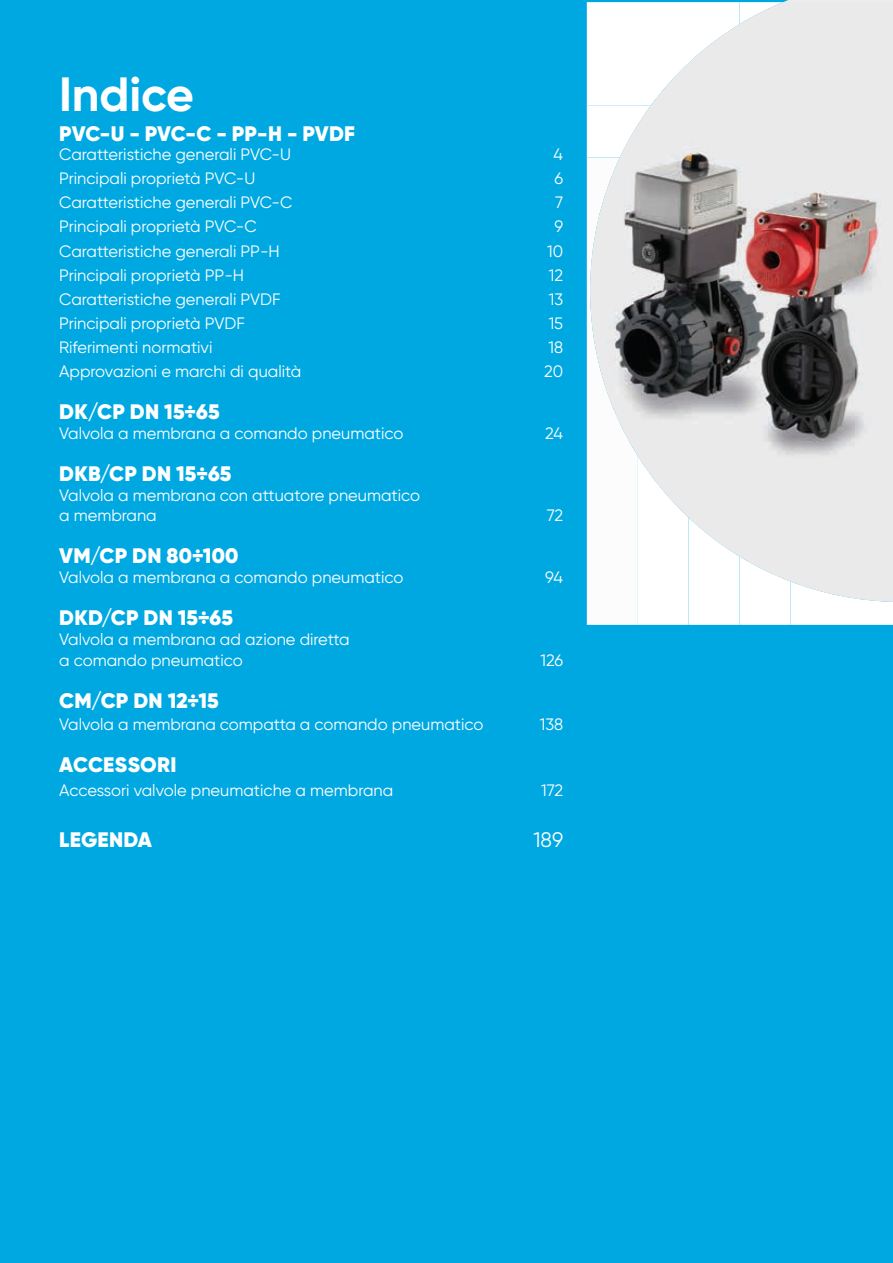
<style>
.page{position:relative;width:893px;height:1263px;background:#00a8e2}
.page>*{position:absolute;margin:0;border:0;box-sizing:border-box;transform-origin:0 0}
.t1{font:700 48px "Gilroy";color:#fff}
.t2{font:900 21px "Gilroy";letter-spacing:.01em;color:#fff}
.t3{font:21px "Gilroy";color:#fff}
.t4{font:16.5px/19.8px "Gilroy";color:#fff}
</style>
<div class="page">
<div style="left:587px;top:2px;width:104px;height:103px;background:#fff"></div>
<img style="left:587px;top:105px;width:53px;height:52px">
<div style="left:587px;top:157px;width:50px;height:468px;background:#fcfcfc"></div>
<div style="left:637px;top:460px;width:51px;height:165px;background:#fff"></div>
<img style="left:688px;top:520px;width:51px;height:105px">
<img style="left:739px;top:602px;width:51px;height:23px">
<div style="left:790px;top:602px;width:103px;height:23px;background:#fff"></div>
<img style="left:691px;top:2px;width:202px;height:600px">
<img style="left:640px;top:60px;width:51px;height:460px">
<img style="left:590px;top:120px;width:51px;height:340px">
<h1 class="t1" style="left:59px;top:64px;width:137px">Indice</h1>
<p class="t2" style="left:59px;top:120px;width:297px">PVC-U - PVC-C - PP-H - PVDF</p>
<p class="t4" style="left:59px;top:144px;width:233px">Caratteristiche generali PVC-U</p>
<p class="t4" style="left:554px;top:144px;width:11px">4</p>
<p class="t4" style="left:59px;top:169px;width:198px">Principali proprietà PVC-U</p>
<p class="t4" style="left:554px;top:169px;width:10px">6</p>
<p class="t4" style="left:59px;top:193px;width:235px">Caratteristiche generali PVC-C</p>
<p class="t4" style="left:555px;top:193px;width:10px">7</p>
<p class="t4" style="left:59px;top:217px;width:199px">Principali proprietà PVC-C</p>
<p class="t4" style="left:554px;top:217px;width:10px">9</p>
<p class="t4" style="left:59px;top:241px;width:222px">Caratteristiche generali PP-H</p>
<p class="t4" style="left:547px;top:241px;width:18px">10</p>
<p class="t4" style="left:59px;top:265px;width:186px">Principali proprietà PP-H</p>
<p class="t4" style="left:549px;top:265px;width:16px">12</p>
<p class="t4" style="left:59px;top:289px;width:223px">Caratteristiche generali PVDF</p>
<p class="t4" style="left:549px;top:289px;width:16px">13</p>
<p class="t4" style="left:59px;top:313px;width:187px">Principali proprietà PVDF</p>
<p class="t4" style="left:549px;top:313px;width:16px">15</p>
<p class="t4" style="left:59px;top:337px;width:155px">Riferimenti normativi</p>
<p class="t4" style="left:549px;top:337px;width:16px">18</p>
<p class="t4" style="left:59px;top:361px;width:244px">Approvazioni e marchi di qualità</p>
<p class="t4" style="left:544px;top:361px;width:20px">20</p>
<p class="t2" style="left:59px;top:398px;width:162px">DK/CP DN 15÷65</p>
<p class="t4" style="left:59px;top:423px;width:346px">Valvola a membrana a comando pneumatico</p>
<p class="t4" style="left:545px;top:423px;width:19px">24</p>
<p class="t2" style="left:59px;top:460px;width:174px">DKB/CP DN 15÷65</p>
<p class="t4" style="left:59px;top:485px;width:362px">Valvola a membrana con attuatore pneumatico a membrana</p>
<p class="t4" style="left:547px;top:505px;width:18px">72</p>
<p class="t2" style="left:59px;top:542px;width:181px">VM/CP DN 80÷100</p>
<p class="t4" style="left:59px;top:567px;width:346px">Valvola a membrana a comando pneumatico</p>
<p class="t4" style="left:545px;top:567px;width:19px">94</p>
<p class="t2" style="left:59px;top:604px;width:175px">DKD/CP DN 15÷65</p>
<p class="t4" style="left:59px;top:628px;width:292px;line-height:21.6px">Valvola a membrana ad azione diretta a comando pneumatico</p>
<p class="t4" style="left:540px;top:650px;width:24px">126</p>
<p class="t2" style="left:59px;top:688px;width:161px">CM/CP DN 12÷15</p>
<p class="t4" style="left:59px;top:714px;width:426px">Valvola a membrana compatta a comando pneumatico</p>
<p class="t4" style="left:540px;top:714px;width:25px">138</p>
<p class="t2" style="left:59px;top:752px;width:119px">ACCESSORI</p>
<p class="t4" style="left:59px;top:780px;width:336px">Accessori valvole pneumatiche a membrana</p>
<p class="t4" style="left:541px;top:780px;width:24px">172</p>
<p class="t2" style="left:59px;top:826px;width:94px">LEGENDA</p>
<p class="t3" style="left:533px;top:827px;width:31px">189</p>
</div>
